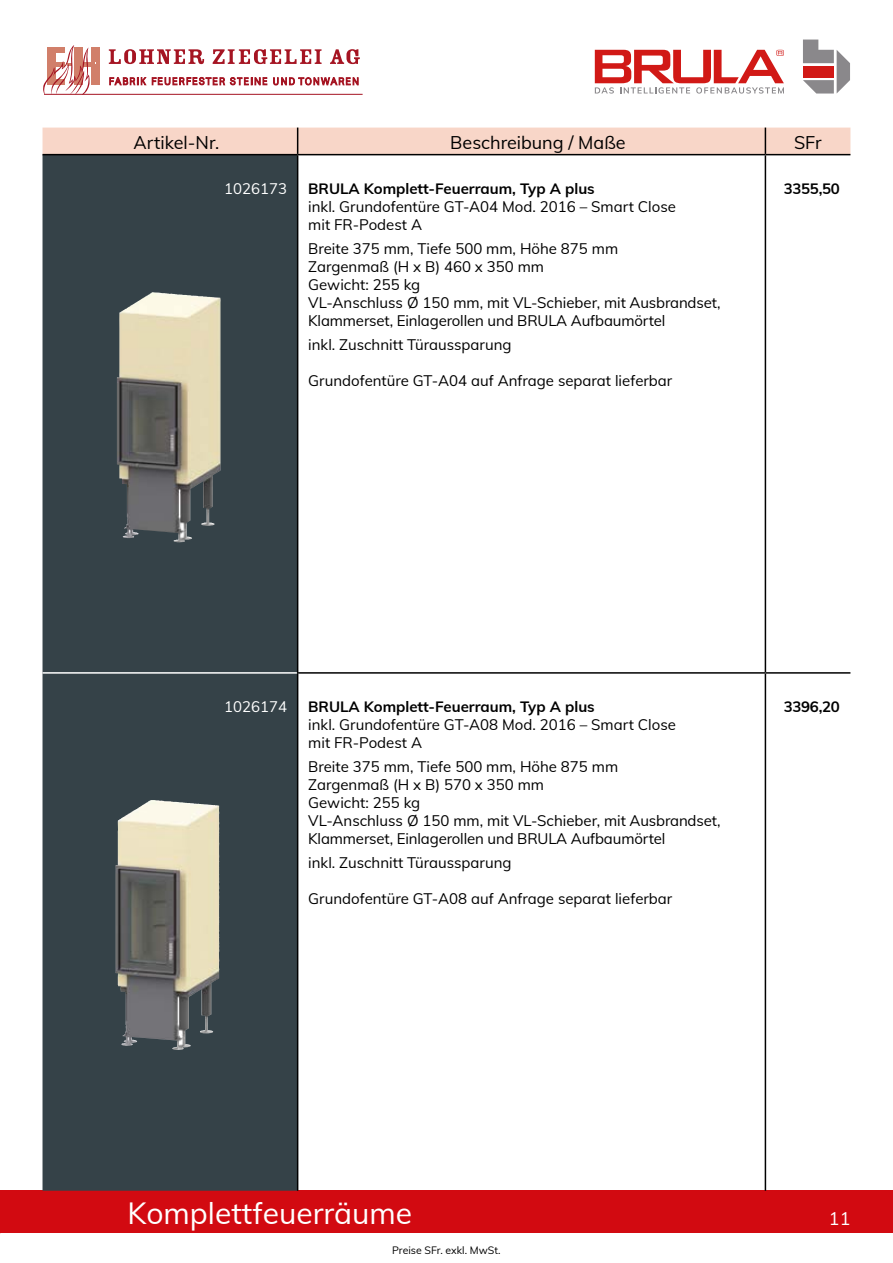
<style>
.page{position:relative;width:893px;height:1263px;background:#fff}
.page>*{position:absolute;margin:0;border:0;box-sizing:border-box;transform-origin:0 0}
.t1{font:30px "Muli";color:#fff}
.t2{font:18px "Muli";color:#000}
.t3{font:18px "Muli";color:#fff}
.t4{font:15px/18px "Muli";color:#000}
.t5{font:700 15px "Muli";color:#000}
.t6{font:15px "Muli";color:#fff}
.t7{font:10.5px "Muli";color:#000}
</style>
<div class="page">
<div style="left:0;top:1191px;width:893px;height:42px;background:#d20a11"></div>
<svg style="left:803px;top:40px;width:47px;height:54px"></svg>
<svg style="left:595px;top:50px;width:189px;height:44px"></svg>
<svg style="left:43px;top:155px;width:254px;height:1036px;fill:#354248"></svg>
<div style="left:43px;top:128px;width:807px;height:26px;background:#f8d6c8"></div>
<hr style="left:298px;top:154px;width:467px;height:1px;background:#000">
<hr style="left:765px;top:154px;width:85px;height:1px;background:#000">
<hr style="left:765px;top:155px;width:1px;height:517px;background:#000">
<hr style="left:297px;top:672px;width:468px;height:2px;background:#000">
<hr style="left:297px;top:674px;width:1px;height:517px;background:#000">
<hr style="left:765px;top:672px;width:85px;height:2px;background:#000">
<hr style="left:765px;top:674px;width:1px;height:517px;background:#000">
<hr style="left:43px;top:154px;width:255px;height:1px;background:#000">
<hr style="left:297px;top:155px;width:1px;height:517px;background:#000">
<hr style="left:43px;top:672px;width:254px;height:2px;background:#fff">
<img style="left:117px;top:292px;width:61px;height:250px">
<img style="left:115px;top:800px;width:62px;height:250px">
<svg style="left:43px;top:45px;width:57px;height:49px"></svg>
<hr style="left:44px;top:94px;width:319px;height:1px;background:#a51422">
<svg style="left:110px;top:77px;width:36px;height:8px"></svg>
<svg style="left:273px;top:77px;width:85px;height:8px"></svg>
<svg style="left:152px;top:77px;width:115px;height:8px"></svg>
<svg style="left:109px;top:49px;width:95px;height:15px"></svg>
<svg style="left:213px;top:49px;width:109px;height:15px"></svg>
<svg style="left:330px;top:49px;width:30px;height:15px"></svg>
<p class="t2" style="left:134px;top:129px;width:87px">Artikel-Nr.</p>
<p class="t2" style="left:450px;top:129px;width:177px">Beschreibung / Maße</p>
<p class="t2" style="left:794px;top:129px;width:29px">SFr</p>
<p class="t6" style="left:224px;top:177px;width:64px">1026173</p>
<p class="t5" style="left:308px;top:177px;width:288px">BRULA Komplett-Feuerraum, Typ A plus</p>
<p class="t4" style="left:308px;top:197px;width:369px">inkl. Grundofentüre GT-A04 Mod. 2016 – Smart Close mit FR-Podest A</p>
<p class="t4" style="left:308px;top:239px;width:414px">Breite 375 mm, Tiefe 500 mm, Höhe 875 mm<br>Zargenmaß (H x B) 460 x 350 mm<br>Gewicht: 255 kg<br>VL-Anschluss Ø 150 mm, mit VL-Schieber, mit Ausbrandset, Klammerset, Einlagerollen und BRULA Aufbaumörtel</p>
<p class="t4" style="left:308px;top:335px;width:205px">inkl. Zuschnitt Türaussparung</p>
<p class="t4" style="left:308px;top:371px;width:366px">Grundofentüre GT-A04 auf Anfrage separat lieferbar</p>
<p class="t5" style="left:784px;top:177px;width:57px">3355,50</p>
<p class="t6" style="left:224px;top:696px;width:64px">1026174</p>
<p class="t5" style="left:308px;top:696px;width:288px">BRULA Komplett-Feuerraum, Typ A plus</p>
<p class="t4" style="left:308px;top:715px;width:369px">inkl. Grundofentüre GT-A08 Mod. 2016 – Smart Close mit FR-Podest A</p>
<p class="t4" style="left:308px;top:757px;width:414px">Breite 375 mm, Tiefe 500 mm, Höhe 875 mm<br>Zargenmaß (H x B) 570 x 350 mm<br>Gewicht: 255 kg<br>VL-Anschluss Ø 150 mm, mit VL-Schieber, mit Ausbrandset, Klammerset, Einlagerollen und BRULA Aufbaumörtel</p>
<p class="t4" style="left:308px;top:853px;width:205px">inkl. Zuschnitt Türaussparung</p>
<p class="t4" style="left:308px;top:889px;width:366px">Grundofentüre GT-A08 auf Anfrage separat lieferbar</p>
<p class="t5" style="left:784px;top:696px;width:57px">3396,20</p>
<h1 class="t1" style="left:128px;top:1192px;width:286px">Komplettfeuerräume</h1>
<p class="t3" style="left:829px;top:1205px;width:23px">11</p>
<p class="t7" style="left:392px;top:1243px;width:110px">Preise SFr. exkl. MwSt.</p>
</div>
